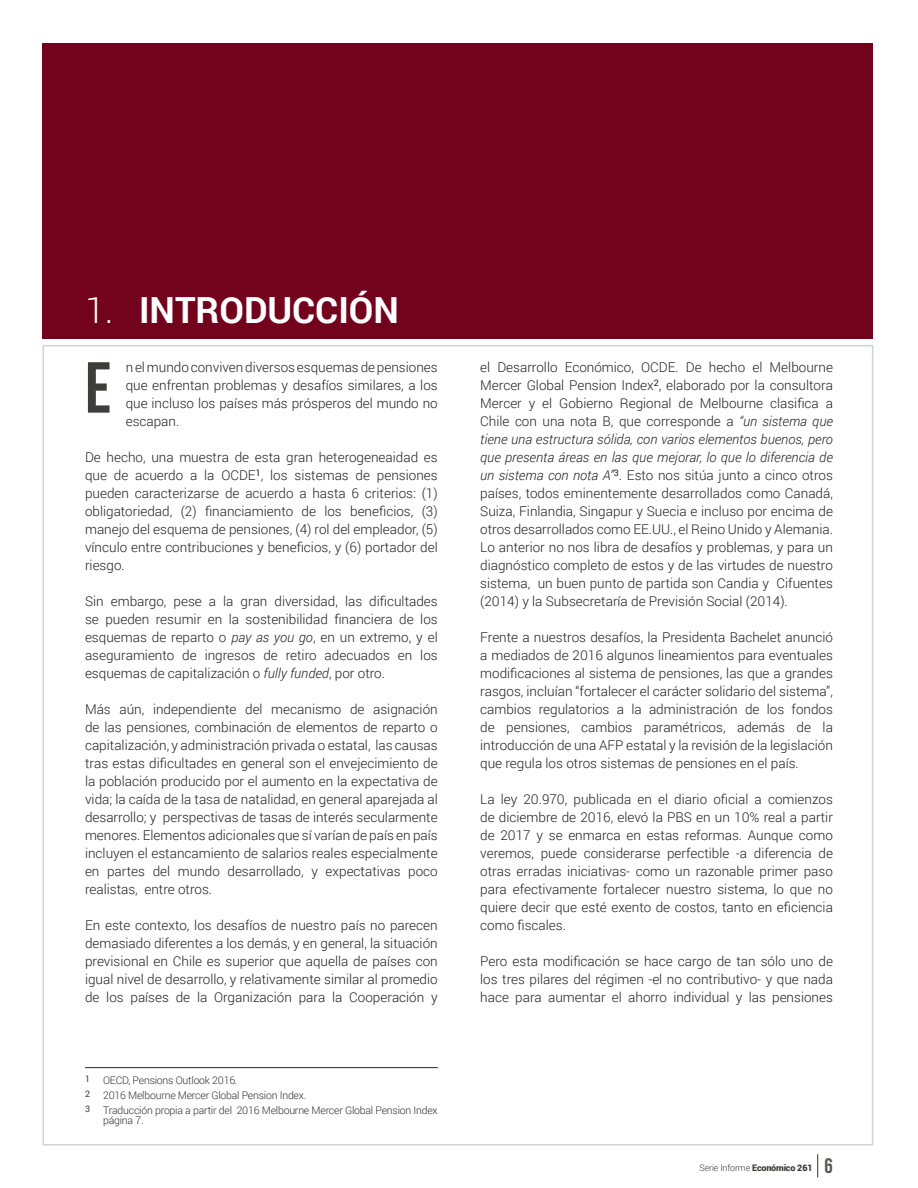
<style>
.page{position:relative;width:918px;height:1188px;background:#fff}
.page>*{position:absolute;margin:0;border:0;box-sizing:border-box;transform-origin:0 0}
.t1{font:72px "Bebas Neue";color:#3e3d39}
.t2{font:700 36px "Roboto";color:#fff}
.t3{font:21px "Bebas Neue";color:#585754}
.t4{font:300 13.5px/18px "Roboto";color:#231f20;text-align:justify}
.t5{font:300 10.5px "Roboto";letter-spacing:-.02em;color:#312f30}
.t6{font:300 9px "Roboto";letter-spacing:-.02em;color:#3e3d39}
.t7{font:9px "Roboto";color:#3e3d39}
.s1{font-weight:300}
.s2{font-style:italic}
.s3{font-weight:900}
</style>
<div class="page">
<div style="left:43px;top:43px;width:830px;height:295px;background:#73021c"></div>
<svg style="left:817px;top:1154px;width:1px;height:23px"></svg>
<hr style="left:85px;top:1067px;width:353px;height:1px;background:#73021c">
<h2 class="t2" style="left:85px;top:284px;width:315px"><span class="s1">1.</span> INTRODUCCIÓN</h2>
<p class="t4" style="left:126px;top:358px;width:314px">n el mundo conviven diversos esquemas de pensiones que enfrentan problemas y desafíos similares, a los que incluso los países más prósperos del mundo no escapan.</p>
<p class="t4" style="left:85px;top:448px;width:354px">De hecho, una muestra de esta gran heterogeneaidad es que de acuerdo a la OCDE<sup>1</sup>, los sistemas de pensiones pueden caracterizarse de acuerdo a hasta 6 criterios: (1) obligatoriedad, (2) financiamiento de los beneficios, (3) manejo del esquema de pensiones, (4) rol del empleador, (5) vínculo entre contribuciones y beneficios, y (6) portador del riesgo.</p>
<p class="t4" style="left:85px;top:592px;width:354px">Sin embargo, pese a la gran diversidad, las dificultades se pueden resumir en la sostenibilidad financiera de los esquemas de reparto o <span class="s2">pay as you go</span>, en un extremo, y el aseguramiento de ingresos de retiro adecuados en los esquemas de capitalización o <span class="s2">fully funded</span>, por otro.</p>
<p class="t4" style="left:85px;top:700px;width:354px">Más aún, independiente del mecanismo de asignación de las pensiones, combinación de elementos de reparto o capitalización, y administración privada o estatal, las causas tras estas dificultades en general son el envejecimiento de la población producido por el aumento en la expectativa de vida; la caída de la tasa de natalidad, en general aparejada al desarrollo; y perspectivas de tasas de interés secularmente menores. Elementos adicionales que sí varían de país en país incluyen el estancamiento de salarios reales especialmente en partes del mundo desarrollado, y expectativas poco realistas, entre otros.</p>
<p class="t4" style="left:85px;top:916px;width:354px">En este contexto, los desafíos de nuestro país no parecen demasiado diferentes a los demás, y en general, la situación previsional en Chile es superior que aquella de países con igual nivel de desarrollo, y relativamente similar al promedio de los países de la Organización para la Cooperación y</p>
<h1 class="t1" style="left:85px;top:348px;width:28px">e</h1>
<p class="t5" style="left:85px;top:1073px;width:154px"><sup>1</sup> OECD, Pensions Outlook 2016.</p>
<p class="t5" style="left:85px;top:1088px;width:223px"><sup>2</sup> 2016 Melbourne Mercer Global Pension Index.</p>
<p class="t5" style="left:103px;top:1103px;width:336px">Traducción propia a partir del 2016 Melbourne Mercer Global Pension Index</p>
<p class="t5" style="left:103px;top:1113px;width:42px">página 7.</p>
<p class="t7" style="left:85px;top:1102px;width:7px">3</p>
<p class="t4" style="left:480px;top:358px;width:354px">el Desarrollo Económico, OCDE. De hecho el Melbourne Mercer Global Pension Index<sup>2</sup>, elaborado por la consultora Mercer y el Gobierno Regional de Melbourne clasifica a Chile con una nota B, que corresponde a <span class="s2">“un sistema que tiene una estructura sólida, con varios elementos buenos, pero que presenta áreas en las que mejorar, lo que lo diferencia de un sistema con nota A”</span><sup>3</sup>. Esto nos sitúa junto a cinco otros países, todos eminentemente desarrollados como Canadá, Suiza, Finlandia, Singapur y Suecia e incluso por encima de otros desarrollados como EE.UU., el Reino Unido y Alemania.<br>Lo anterior no nos libra de desafíos y problemas, y para un diagnóstico completo de estos y de las virtudes de nuestro sistema, un buen punto de partida son Candia y Cifuentes (2014) y la Subsecretaría de Previsión Social (2014).</p>
<p class="t4" style="left:480px;top:628px;width:354px">Frente a nuestros desafíos, la Presidenta Bachelet anunció a mediados de 2016 algunos lineamientos para eventuales modificaciones al sistema de pensiones, las que a grandes rasgos, incluían “fortalecer el carácter solidario del sistema”, cambios regulatorios a la administración de los fondos de pensiones, cambios paramétricos, además de la introducción de una AFP estatal y la revisión de la legislación que regula los otros sistemas de pensiones en el país.</p>
<p class="t4" style="left:480px;top:790px;width:354px">La ley 20.970, publicada en el diario oficial a comienzos de diciembre de 2016, elevó la PBS en un 10% real a partir de 2017 y se enmarca en estas reformas. Aunque como veremos, puede considerarse perfectible -a diferencia de otras erradas iniciativas- como un razonable primer paso para efectivamente fortalecer nuestro sistema, lo que no quiere decir que esté exento de costos, tanto en eficiencia como fiscales.</p>
<p class="t4" style="left:480px;top:952px;width:354px">Pero esta modificación se hace cargo de tan sólo uno de los tres pilares del régimen -el no contributivo- y que nada hace para aumentar el ahorro individual y las pensiones</p>
<p class="t6" style="left:699px;top:1162px;width:115px">Serie Informe <span class="s3">Económico 261</span></p>
<h3 class="t3" style="left:825px;top:1155px;width:10px">6</h3>
</div>
